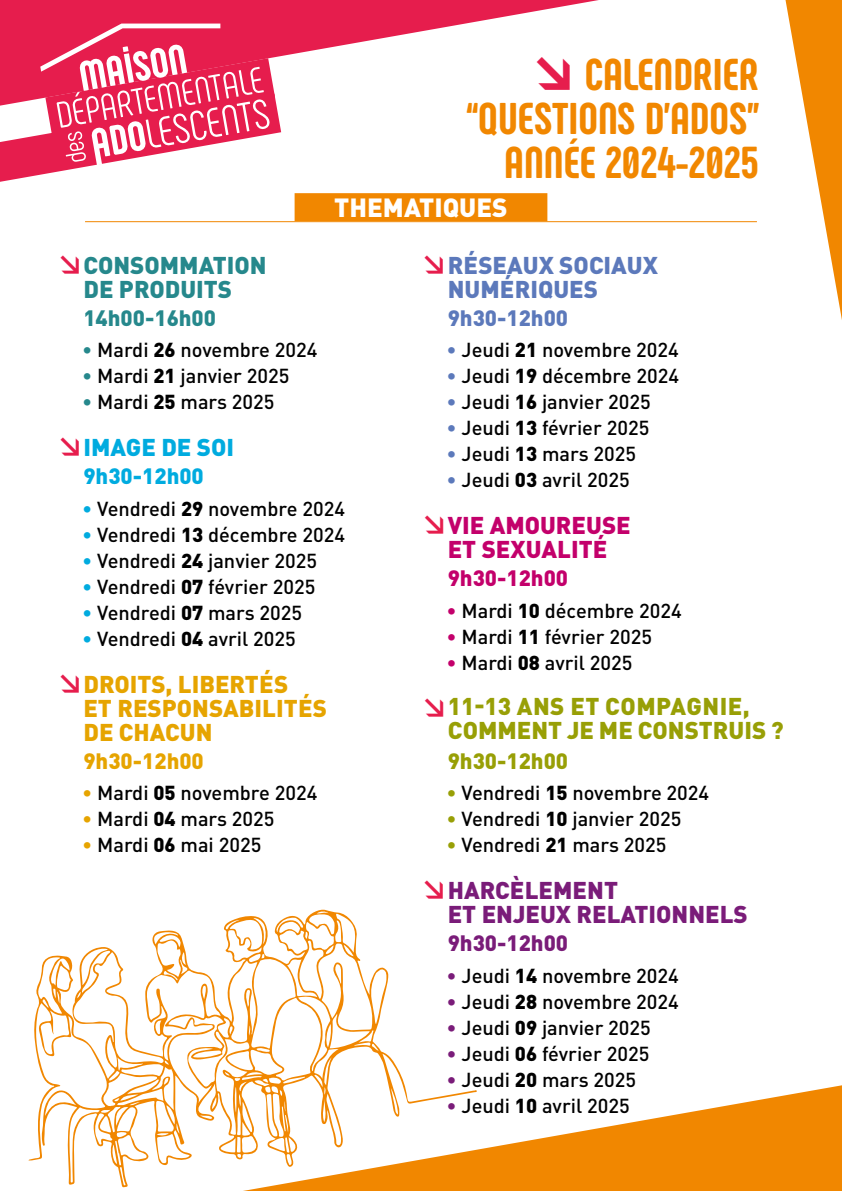
<style>
.page{position:relative;width:842px;height:1191px;background:#fff}
.page>*{position:absolute;margin:0;border:0;box-sizing:border-box;transform-origin:0 0}
.t1{font:800 44.4px/44px "Phenomena";color:#f18700;text-align:right}
.t2{font:900 26px "DIN Pro";color:#fff}
.t3{font:900 24px/24px "DIN Pro";color:#989f06}
.t4{font:900 24px/24px "DIN Pro";color:#e6a400}
.t5{font:900 24px/24px "DIN Pro";color:#7a1c79}
.t6{font:900 24px/24px "DIN Pro";color:#5c79bb}
.t7{font:900 24px/24px "DIN Pro";color:#c3006b;text-align:center}
.t8{font:900 24px/24px "DIN Pro";color:#26888c;text-align:center}
.t9{font:900 24px "DIN Pro";color:#00abdf}
.t10{font:900 22px "DIN Pro";color:#26888c}
.t11{font:900 22px "DIN Pro";color:#00abdf}
.t12{font:900 22px "DIN Pro";color:#e6a400}
.t13{font:900 22px "DIN Pro";color:#5c79bb}
.t14{font:900 22px "DIN Pro";color:#c3006b}
.t15{font:900 22px "DIN Pro";color:#989f06}
.t16{font:900 22px "DIN Pro";color:#7a1c79}
.t17{font:500 20px "DIN Pro";color:#000}
.s1{font-family:"DIN Pro";font-weight:900;font-size:46px;color:#e61d4d}
.s2{font-weight:700;font-size:26px;color:#e61d4d}
.s3{color:#26888c}
.s4{font-weight:900}
.s5{color:#00abdf}
.s6{color:#e6a400}
.s7{color:#5c79bb}
.s8{color:#c3006b}
.s9{color:#989f06}
.s10{color:#7a1c79}
</style>
<div class="page">
<svg style="left:28px;top:909px;width:377px;height:279px"></svg>
<svg style="left:243px;top:1085px;width:599px;height:106px;fill:#f18700"></svg>
<svg style="left:785px;top:0;width:57px;height:320px"></svg>
<svg style="left:419px;top:0;width:180px;height:32px"></svg>
<svg style="left:0;top:0;width:419px;height:182px"></svg>
<div style="left:295px;top:193px;width:252px;height:28px;background:#f18700"></div>
<hr style="left:85px;top:221px;width:672px;height:1px;background:#f18700">
<h1 class="t1" style="left:467px;top:52px;width:294px"><span class="s1">↘</span> CALENDRIER “QUESTIONS D’ADOS”<br>ANNÉE 2024-2025</h1>
<h2 class="t2" style="left:334px;top:185px;width:175px">THEMATIQUES</h2>
<p class="t8" style="left:57px;top:250px;width:211px"><span class="s2">↘</span>CONSOMMATION<br>DE PRODUITS</p>
<p class="t10" style="left:83px;top:299px;width:134px">14h00-16h00</p>
<p class="t17" style="left:82px;top:334px;width:237px"><span class="s3">•</span> Mardi <span class="s4">26</span> novembre 2024</p>
<p class="t17" style="left:82px;top:360px;width:209px"><span class="s3">•</span> Mardi <span class="s4">21</span> janvier 2025</p>
<p class="t17" style="left:82px;top:386px;width:194px"><span class="s3">•</span> Mardi <span class="s4">25</span> mars 2025</p>
<p class="t9" style="left:57px;top:427px;width:179px"><span class="s2">↘</span>IMAGE DE SOI</p>
<p class="t11" style="left:83px;top:457px;width:122px">9h30-12h00</p>
<p class="t17" style="left:82px;top:492px;width:264px"><span class="s5">•</span> Vendredi <span class="s4">29</span> novembre 2024</p>
<p class="t17" style="left:82px;top:518px;width:264px"><span class="s5">•</span> Vendredi <span class="s4">13</span> décembre 2024</p>
<p class="t17" style="left:82px;top:544px;width:236px"><span class="s5">•</span> Vendredi <span class="s4">24</span> janvier 2025</p>
<p class="t17" style="left:82px;top:570px;width:235px"><span class="s5">•</span> Vendredi <span class="s4">07</span> février 2025</p>
<p class="t17" style="left:82px;top:596px;width:221px"><span class="s5">•</span> Vendredi <span class="s4">07</span> mars 2025</p>
<p class="t17" style="left:82px;top:622px;width:215px"><span class="s5">•</span> Vendredi <span class="s4">04</span> avril 2025</p>
<p class="t4" style="left:83px;top:669px;width:245px;text-indent:-27px"><span class="s2">↘</span>DROITS, LIBERTÉS<br>ET RESPONSABILITÉS<br>DE CHACUN</p>
<p class="t12" style="left:83px;top:741px;width:122px">9h30-12h00</p>
<p class="t17" style="left:82px;top:777px;width:237px"><span class="s6">•</span> Mardi <span class="s4">05</span> novembre 2024</p>
<p class="t17" style="left:82px;top:803px;width:194px"><span class="s6">•</span> Mardi <span class="s4">04</span> mars 2025</p>
<p class="t17" style="left:82px;top:829px;width:181px"><span class="s6">•</span> Mardi <span class="s4">06</span> mai 2025</p>
<p class="t6" style="left:448px;top:250px;width:212px;text-indent:-27px"><span class="s2">↘</span>RÉSEAUX SOCIAUX<br>NUMÉRIQUES</p>
<p class="t13" style="left:448px;top:299px;width:122px">9h30-12h00</p>
<p class="t17" style="left:446px;top:334px;width:234px"><span class="s7">•</span> Jeudi <span class="s4">21</span> novembre 2024</p>
<p class="t17" style="left:446px;top:360px;width:234px"><span class="s7">•</span> Jeudi <span class="s4">19</span> décembre 2024</p>
<p class="t17" style="left:446px;top:386px;width:206px"><span class="s7">•</span> Jeudi <span class="s4">16</span> janvier 2025</p>
<p class="t17" style="left:446px;top:412px;width:204px"><span class="s7">•</span> Jeudi <span class="s4">13</span> février 2025</p>
<p class="t17" style="left:446px;top:438px;width:191px"><span class="s7">•</span> Jeudi <span class="s4">13</span> mars 2025</p>
<p class="t17" style="left:446px;top:464px;width:185px"><span class="s7">•</span> Jeudi <span class="s4">03</span> avril 2025</p>
<p class="t7" style="left:421px;top:510px;width:211px"><span class="s2">↘</span>VIE AMOUREUSE<br>ET SEXUALITÉ</p>
<p class="t14" style="left:448px;top:559px;width:122px">9h30-12h00</p>
<p class="t17" style="left:446px;top:594px;width:237px"><span class="s8">•</span> Mardi <span class="s4">10</span> décembre 2024</p>
<p class="t17" style="left:446px;top:620px;width:207px"><span class="s8">•</span> Mardi <span class="s4">11</span> février 2025</p>
<p class="t17" style="left:446px;top:646px;width:187px"><span class="s8">•</span> Mardi <span class="s4">08</span> avril 2025</p>
<p class="t3" style="left:448px;top:691px;width:337px;text-indent:-27px"><span class="s2">↘</span>11-13 ANS ET COMPAGNIE,<br>COMMENT JE ME CONSTRUIS ?</p>
<p class="t15" style="left:448px;top:741px;width:122px">9h30-12h00</p>
<p class="t17" style="left:446px;top:777px;width:264px"><span class="s9">•</span> Vendredi <span class="s4">15</span> novembre 2024</p>
<p class="t17" style="left:446px;top:803px;width:236px"><span class="s9">•</span> Vendredi <span class="s4">10</span> janvier 2025</p>
<p class="t17" style="left:446px;top:829px;width:221px"><span class="s9">•</span> Vendredi <span class="s4">21</span> mars 2025</p>
<p class="t5" style="left:448px;top:875px;width:302px;text-indent:-27px"><span class="s2">↘</span>HARCÈLEMENT<br>ET ENJEUX RELATIONNELS</p>
<p class="t16" style="left:448px;top:924px;width:122px">9h30-12h00</p>
<p class="t17" style="left:446px;top:959px;width:234px"><span class="s10">•</span> Jeudi <span class="s4">14</span> novembre 2024</p>
<p class="t17" style="left:446px;top:985px;width:234px"><span class="s10">•</span> Jeudi <span class="s4">28</span> novembre 2024</p>
<p class="t17" style="left:446px;top:1011px;width:206px"><span class="s10">•</span> Jeudi <span class="s4">09</span> janvier 2025</p>
<p class="t17" style="left:446px;top:1037px;width:204px"><span class="s10">•</span> Jeudi <span class="s4">06</span> février 2025</p>
<p class="t17" style="left:446px;top:1063px;width:191px"><span class="s10">•</span> Jeudi <span class="s4">20</span> mars 2025</p>
<p class="t17" style="left:446px;top:1089px;width:185px"><span class="s10">•</span> Jeudi <span class="s4">10</span> avril 2025</p>
</div>
